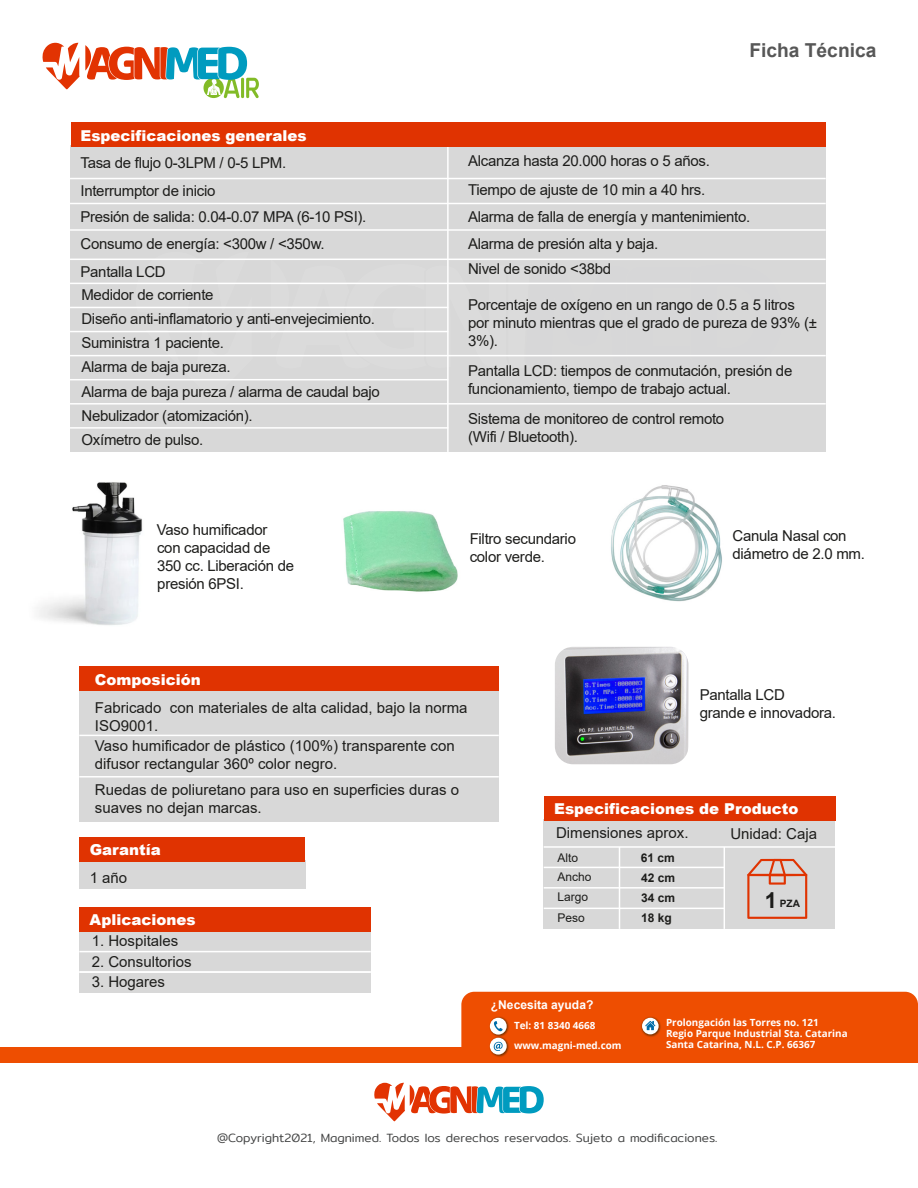
<style>
.page{position:relative;width:918px;height:1188px;background:#fff}
.page>*{position:absolute;margin:0;border:0;box-sizing:border-box;transform-origin:0 0}
.t1{font:700 19.2px "Arial";color:#575757}
.t2{font:15px/18px "Arial";letter-spacing:-.02em;color:#1d1d1b}
.t3{font:15px/18px "Arial";color:#1d1d1b}
.t4{font:900 15px "Arial";color:#fff}
.t5{font:300 12px "Mitr";color:#424343}
.t6{font:12px/20.1px "Arial";color:#1d1d1b}
.t7{font:700 12px/19.8px "Arial";color:#1d1d1b;text-align:justify}
.t8{font:700 12px "Arial";color:#fff}
.t9{font:700 10.05px "Arial";color:#1d1d1b}
.t10{font:700 9.9px/10.8px "Open Sans";color:#fff}
.s1{font-size:22.05px}
</style>
<div class="page">
<img style="left:611px;top:485px;width:111px;height:117px">
<div style="left:70px;top:146px;width:756px;height:306px;background:#d8d8d8"></div>
<svg style="left:374px;top:1083px;width:170px;height:38px"></svg>
<div style="left:544px;top:847px;width:291px;height:82px;background:#d8d8d8"></div>
<div style="left:544px;top:819px;width:291px;height:29px;background:#d8d8d8"></div>
<hr style="left:619px;top:847px;width:1px;height:82px;background:#fff">
<hr style="left:724px;top:847px;width:1px;height:82px;background:#fff">
<hr style="left:544px;top:846px;width:291px;height:2px;background:#fff">
<hr style="left:544px;top:867px;width:180px;height:1px;background:#fff">
<hr style="left:544px;top:908px;width:180px;height:1px;background:#fff">
<hr style="left:544px;top:887px;width:180px;height:2px;background:#fff">
<div style="left:544px;top:796px;width:291px;height:25px;background:#e03301"></div>
<svg style="left:747px;top:858px;width:61px;height:61px"></svg>
<div style="left:79px;top:860px;width:226px;height:29px;background:#d8d8d8"></div>
<div style="left:80px;top:837px;width:225px;height:25px;background:#e03301"></div>
<div style="left:79px;top:952px;width:292px;height:41px;background:#d8d8d8"></div>
<div style="left:79px;top:924px;width:292px;height:29px;background:#d8d8d8"></div>
<hr style="left:79px;top:951px;width:292px;height:1px;background:#fff">
<hr style="left:79px;top:971px;width:292px;height:2px;background:#fff">
<div style="left:79px;top:907px;width:292px;height:24px;background:#e03301"></div>
<div style="left:0;top:1047px;width:918px;height:15px;background:#ee4e01"></div>
<div style="left:461px;top:992px;width:457px;height:70px;background:#ee4e01;border-radius:13px"></div>
<svg style="left:136px;top:258px;width:117px;height:123px"></svg>
<svg style="left:271px;top:282px;width:511px;height:75px"></svg>
<hr style="left:70px;top:178px;width:756px;height:1px;background:#fff">
<hr style="left:447px;top:143px;width:2px;height:309px;background:#fff">
<hr style="left:70px;top:203px;width:756px;height:1px;background:#fff">
<hr style="left:70px;top:229px;width:756px;height:2px;background:#fff">
<hr style="left:70px;top:259px;width:756px;height:1px;background:#fff">
<hr style="left:70px;top:283px;width:756px;height:1px;background:#fff">
<hr style="left:70px;top:307px;width:378px;height:1px;background:#fff">
<hr style="left:70px;top:331px;width:378px;height:1px;background:#fff">
<hr style="left:70px;top:355px;width:756px;height:1px;background:#fff">
<hr style="left:70px;top:379px;width:378px;height:1px;background:#fff">
<hr style="left:70px;top:403px;width:756px;height:2px;background:#fff">
<hr style="left:70px;top:427px;width:378px;height:2px;background:#fff">
<div style="left:71px;top:123px;width:755px;height:24px;background:#e03301"></div>
<div style="left:80px;top:690px;width:419px;height:132px;background:#d8d8d8"></div>
<hr style="left:79px;top:735px;width:420px;height:1px;background:#fff">
<hr style="left:79px;top:776px;width:420px;height:2px;background:#fff">
<div style="left:80px;top:667px;width:419px;height:24px;background:#e03301"></div>
<img style="left:39px;top:482px;width:104px;height:143px">
<img style="left:555px;top:647px;width:133px;height:117px">
<img style="left:343px;top:511px;width:115px;height:81px">
<svg style="left:42px;top:43px;width:217px;height:55px"></svg>
<img style="left:489px;top:1016px;width:20px;height:20px">
<svg style="left:490px;top:1018px;width:17px;height:17px"></svg>
<svg style="left:494px;top:1021px;width:9px;height:10px"></svg>
<img style="left:489px;top:1036px;width:20px;height:21px">
<svg style="left:490px;top:1038px;width:17px;height:17px"></svg>
<svg style="left:494px;top:1042px;width:9px;height:9px"></svg>
<img style="left:641px;top:1016px;width:20px;height:21px">
<svg style="left:642px;top:1018px;width:17px;height:16px"></svg>
<svg style="left:645px;top:1021px;width:10px;height:9px"></svg>
<p class="t4" style="left:81px;top:125px;width:228px">Especificaciones generales</p>
<p class="t2" style="left:81px;top:149px;width:207px;line-height:27.8px">Tasa de flujo 0-3LPM / 0-5 LPM.<br>Interrumptor de inicio</p>
<p class="t2" style="left:81px;top:204px;width:287px;line-height:26.7px">Presión de salida: 0.04-0.07 MPA (6-10 PSI).<br>Consumo de energía: &lt;300w / &lt;350w.</p>
<p class="t2" style="left:81px;top:263px;width:87px">Pantalla LCD</p>
<p class="t2" style="left:81px;top:283px;width:295px;line-height:23.9px">Medidor de corriente<br>Diseño anti-inflamatorio y anti-envejecimiento.</p>
<p class="t1" style="left:749px;top:37px;width:129px">Ficha Técnica</p>
<p class="t2" style="left:468px;top:147px;width:243px;line-height:28.3px">Alcanza hasta 20.000 horas o 5 años.<br>Tiempo de ajuste de 10 min a 40 hrs.</p>
<p class="t2" style="left:468px;top:203px;width:284px;line-height:27.3px">Alarma de falla de energía y mantenimiento.<br>Alarma de presión alta y baja.</p>
<p class="t2" style="left:468px;top:260px;width:145px">Nivel de sonido &lt;38bd</p>
<p class="t2" style="left:468px;top:296px;width:350px">Porcentaje de oxígeno en un rango de 0.5 a 5 litros por minuto mientras que el grado de pureza de 93% (±</p>
<p class="t2" style="left:82px;top:334px;width:144px">Suministra 1 paciente.</p>
<p class="t2" style="left:468px;top:332px;width:31px">3%).</p>
<p class="t2" style="left:82px;top:355px;width:300px;line-height:24.3px">Alarma de baja pureza.<br>Alarma de baja pureza / alarma de caudal bajo<br>Nebulizador (atomización).<br>Oxímetro de pulso.</p>
<p class="t2" style="left:468px;top:361px;width:326px">Pantalla LCD: tiempos de conmutación, presión de funcionamiento, tiempo de trabajo actual.</p>
<p class="t2" style="left:468px;top:410px;width:258px">Sistema de monitoreo de control remoto (Wifi / Bluetooth).</p>
<p class="t2" style="left:157px;top:521px;width:139px">Vaso humificador con capacidad de<br>350 cc. Liberación de presión 6PSI.</p>
<p class="t2" style="left:470px;top:529px;width:108px">Filtro secundario color verde.</p>
<p class="t2" style="left:733px;top:526px;width:134px">Canula Nasal con diámetro de 2.0 mm.</p>
<p class="t4" style="left:95px;top:668px;width:107px">Composición</p>
<p class="t3" style="left:95px;top:698px;width:374px">Fabricado con materiales de alta calidad, bajo la norma<br>ISO9001.</p>
<p class="t3" style="left:95px;top:737px;width:361px">Vaso humificador de plástico (100%) transparente con difusor rectangular 360º color negro.</p>
<p class="t3" style="left:95px;top:781px;width:366px">Ruedas de poliuretano para uso en superficies duras o suaves no dejan marcas.</p>
<p class="t4" style="left:90px;top:839px;width:73px">Garantía</p>
<p class="t2" style="left:90px;top:868px;width:39px">1 año</p>
<p class="t4" style="left:89px;top:909px;width:108px">Aplicaciones</p>
<p class="t3" style="left:92px;top:932px;width:88px">1. Hospitales</p>
<p class="t3" style="left:92px;top:953px;width:102px">2. Consultorios</p>
<p class="t3" style="left:92px;top:973px;width:75px">3. Hogares</p>
<p class="t2" style="left:700px;top:686px;width:138px">Pantalla LCD<br>grande e innovadora.</p>
<p class="t4" style="left:554px;top:798px;width:246px">Especificaciones de Producto</p>
<p class="t3" style="left:730px;top:825px;width:88px">Unidad: Caja</p>
<p class="t3" style="left:556px;top:824px;width:134px">Dimensiones aprox.</p>
<p class="t6" style="left:557px;top:847px;width:36px">Alto<br>Ancho<br>Largo<br>Peso</p>
<p class="t7" style="left:641px;top:848px;width:36px">61 cm 42 cm 34 cm 18 kg</p>
<p class="t9" style="left:765px;top:897px;width:37px"><span class="s1">1</span> PZA</p>
<p class="t8" style="left:491px;top:996px;width:104px">¿Necesita ayuda?</p>
<p class="t10" style="left:514px;top:1020px;width:83px">Tel: 81 8340 4668</p>
<p class="t10" style="left:666px;top:1017px;width:183px">Prolongación las Torres no. 121<br>Regio Parque Industrial Sta. Catarina<br>Santa Catarina, N.L. C.P. 66367</p>
<p class="t10" style="left:514px;top:1040px;width:109px">www.magni-med.com</p>
<p class="t5" style="left:217px;top:1130px;width:502px">@Copyright2021, Magnimed. Todos los derechos reservados. Sujeto a modificaciones.</p>
</div>
